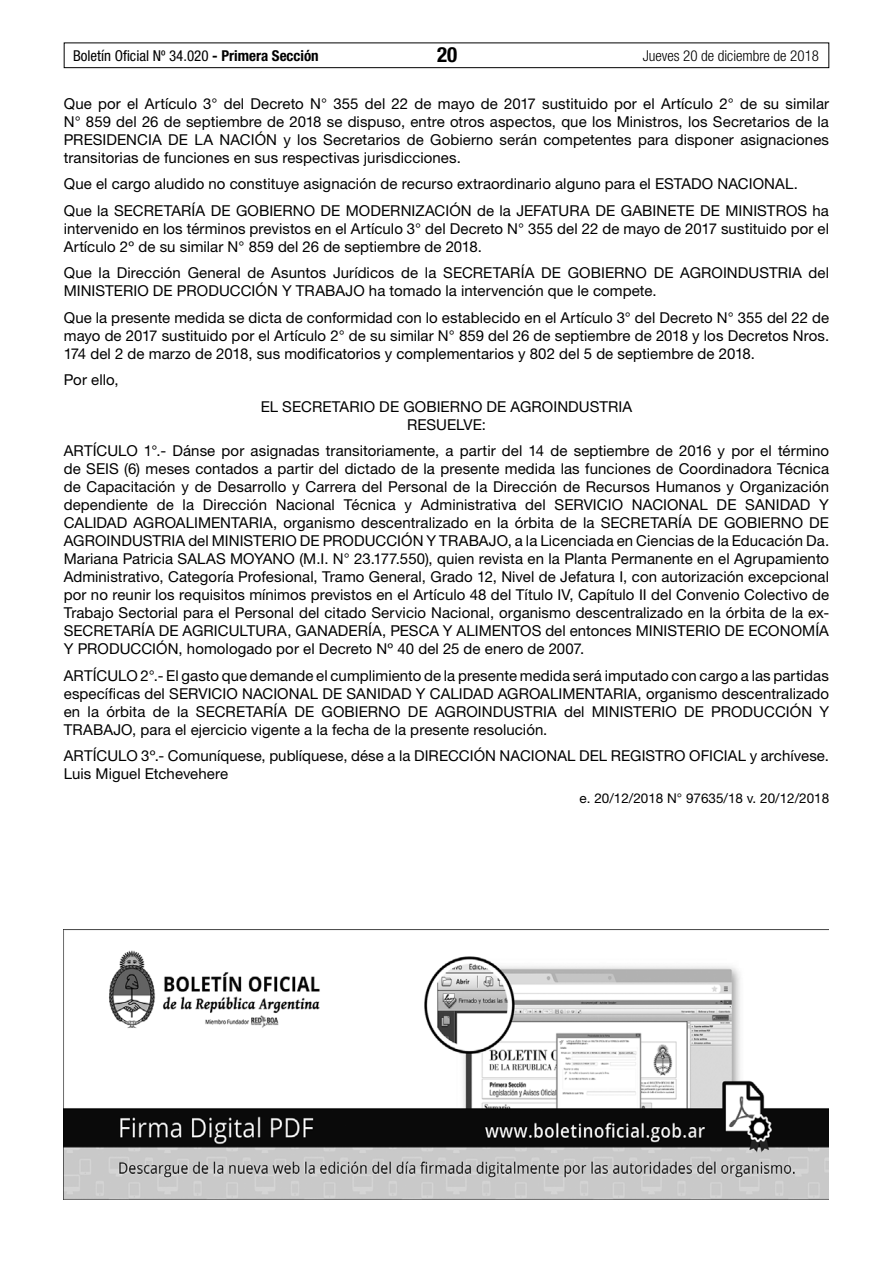
<style>
.page{position:relative;width:893px;height:1263px;background:#fff}
.page>*{position:absolute;margin:0;border:0;box-sizing:border-box;transform-origin:0 0}
.t1{font:700 condensed 21px "Helvetica Neue LT Std";color:#000}
.t2{font:15px/18px "Helvetica Neue LT Std";letter-spacing:.005em;color:#000;text-align:justify}
.t3{font:condensed 15px "Helvetica Neue LT Std";color:#000}
.t4{font:300 condensed 15px "Helvetica Neue LT Std";color:#000}
.t5{font:13.5px "Helvetica Neue LT Std";color:#000}
.s1{font-weight:700}
</style>
<div class="page">
<div style="left:64px;top:43px;width:765px;height:25px;border:1px solid #000"></div>
<img style="left:64px;top:929px;width:765px;height:270px">
<p class="t3" style="left:73px;top:47px;width:247px">Boletín Oficial Nº 34.020 <span class="s1">- Primera Sección</span></p>
<h1 class="t1" style="left:437px;top:42px;width:22px">20</h1>
<p class="t4" style="left:643px;top:47px;width:178px">Jueves 20 de diciembre de 2018</p>
<p class="t2" style="left:64px;top:94px;width:767px">Que por el Artículo 3° del Decreto N° 355 del 22 de mayo de 2017 sustituido por el Artículo 2° de su similar N° 859 del 26 de septiembre de 2018 se dispuso, entre otros aspectos, que los Ministros, los Secretarios de la PRESIDENCIA DE LA NACIÓN y los Secretarios de Gobierno serán competentes para disponer asignaciones transitorias de funciones en sus respectivas jurisdicciones.</p>
<p class="t2" style="left:64px;top:170px;width:767px;line-height:26.5px">Que el cargo aludido no constituye asignación de recurso extraordinario alguno para el ESTADO NACIONAL.<br>Que la SECRETARÍA DE GOBIERNO DE MODERNIZACIÓN de la JEFATURA DE GABINETE DE MINISTROS ha</p>
<p class="t2" style="left:64px;top:219px;width:767px">intervenido en los términos previstos en el Artículo 3° del Decreto N° 355 del 22 de mayo de 2017 sustituido por el<br>Artículo 2º de su similar N° 859 del 26 de septiembre de 2018.</p>
<p class="t2" style="left:64px;top:263px;width:767px">Que la Dirección General de Asuntos Jurídicos de la SECRETARÍA DE GOBIERNO DE AGROINDUSTRIA del<br>MINISTERIO DE PRODUCCIÓN Y TRABAJO ha tomado la intervención que le compete.</p>
<p class="t2" style="left:64px;top:308px;width:767px">Que la presente medida se dicta de conformidad con lo establecido en el Artículo 3° del Decreto N° 355 del 22 de mayo de 2017 sustituido por el Artículo 2° de su similar N° 859 del 26 de septiembre de 2018 y los Decretos Nros.<br>174 del 2 de marzo de 2018, sus modificatorios y complementarios y 802 del 5 de septiembre de 2018.</p>
<p class="t2" style="left:64px;top:370px;width:56px">Por ello,</p>
<p class="t2" style="left:261px;top:397px;width:373px;text-align:center">EL SECRETARIO DE GOBIERNO DE AGROINDUSTRIA<br>RESUELVE:</p>
<p class="t2" style="left:64px;top:442px;width:767px">ARTÍCULO 1°.- Dánse por asignadas transitoriamente, a partir del 14 de septiembre de 2016 y por el término de SEIS (6) meses contados a partir del dictado de la presente medida las funciones de Coordinadora Técnica de Capacitación y de Desarrollo y Carrera del Personal de la Dirección de Recursos Humanos y Organización dependiente de la Dirección Nacional Técnica y Administrativa del SERVICIO NACIONAL DE SANIDAD Y CALIDAD AGROALIMENTARIA, organismo descentralizado en la órbita de la SECRETARÍA DE GOBIERNO DE AGROINDUSTRIA del MINISTERIO DE PRODUCCIÓN Y TRABAJO, a la Licenciada en Ciencias de la Educación Da.<br>Mariana Patricia SALAS MOYANO (M.I. N° 23.177.550), quien revista en la Planta Permanente en el Agrupamiento Administrativo, Categoría Profesional, Tramo General, Grado 12, Nivel de Jefatura I, con autorización excepcional por no reunir los requisitos mínimos previstos en el Artículo 48 del Título IV, Capítulo II del Convenio Colectivo de Trabajo Sectorial para el Personal del citado Servicio Nacional, organismo descentralizado en la órbita de la ex-SECRETARÍA DE AGRICULTURA, GANADERÍA, PESCA Y ALIMENTOS del entonces MINISTERIO DE ECONOMÍA Y PRODUCCIÓN, homologado por el Decreto Nº 40 del 25 de enero de 2007.</p>
<p class="t2" style="left:64px;top:666px;width:767px">ARTÍCULO 2°.- El gasto que demande el cumplimiento de la presente medida será imputado con cargo a las partidas específicas del SERVICIO NACIONAL DE SANIDAD Y CALIDAD AGROALIMENTARIA, organismo descentralizado en la órbita de la SECRETARÍA DE GOBIERNO DE AGROINDUSTRIA del MINISTERIO DE PRODUCCIÓN Y TRABAJO, para el ejercicio vigente a la fecha de la presente resolución.</p>
<p class="t2" style="left:64px;top:747px;width:767px">ARTÍCULO 3º.- Comuníquese, publíquese, dése a la DIRECCIÓN NACIONAL DEL REGISTRO OFICIAL y archívese.<br>Luis Miguel Etchevehere</p>
<p class="t5" style="left:580px;top:790px;width:251px">e. 20/12/2018 N° 97635/18 v. 20/12/2018</p>
</div>
